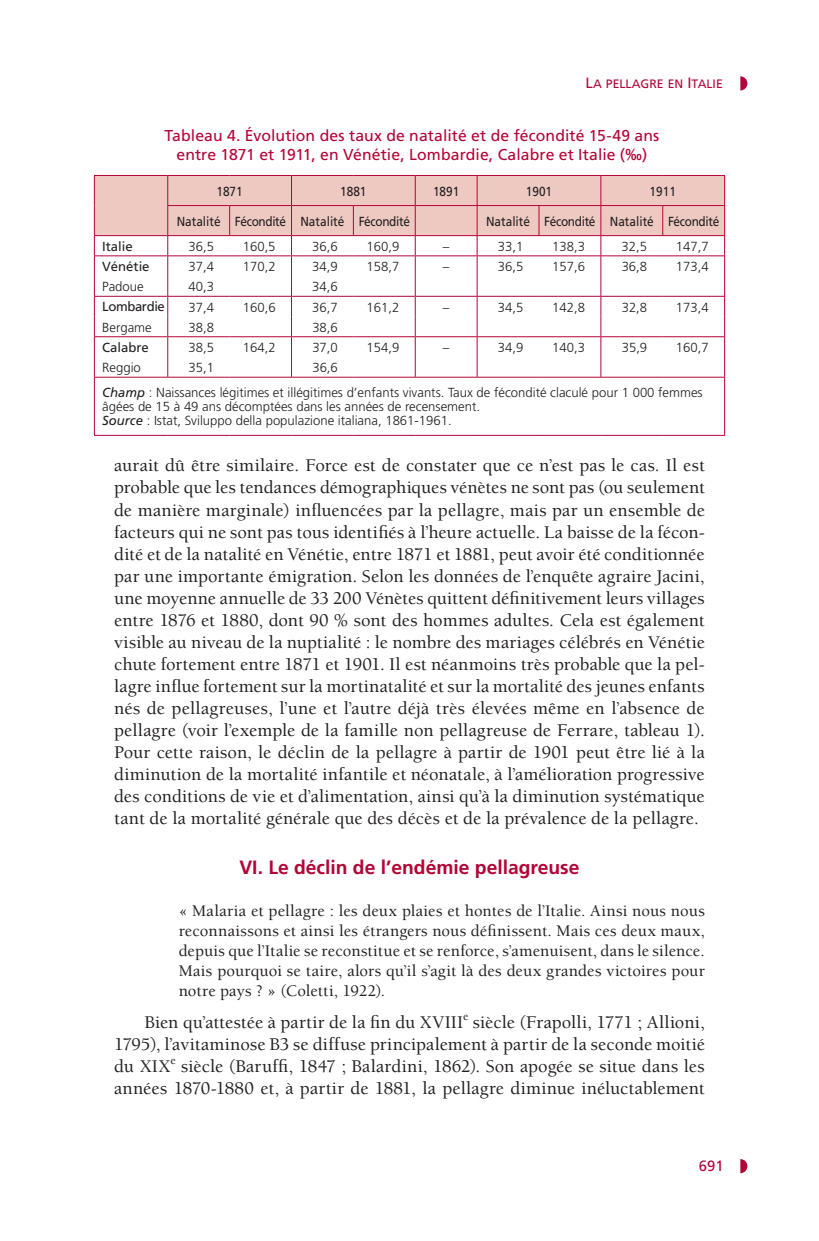
<style>
.page{position:relative;width:819px;height:1241px;background:#fff}
.page>*{position:absolute;margin:0;border:0;box-sizing:border-box;transform-origin:0 0}
.t1{font:700 19.25px "Frutiger";color:#b30437}
.t2{font:500 18.38px/22.1px "Berkeley";letter-spacing:.005em;color:#231f20;text-align:justify}
.t3{font:500 16.62px/19.9px "Berkeley";letter-spacing:.005em;color:#231f20;text-align:justify}
.t4{font:15.75px/18.9px "Frutiger";letter-spacing:.005em;color:#b30437;text-align:center}
.t5{font:14.88px "Frutiger Roman SC820";color:#b30437}
.t6{font:300 13.12px/25.2px "Frutiger";color:#231f20}
.t7{font:13.12px "Frutiger";letter-spacing:-.03em;color:#231f20;scale:.9 1}
.t8{font:13.12px "Frutiger";color:#231f20;scale:.9 1}
.t9{font:13.12px "Frutiger";color:#231f20}
.t10{font:13.12px "Frutiger";letter-spacing:-.03em;color:#231f20}
.t11{font:12.25px "Frutiger Roman SC820";color:#b30437}
.s1{font-size:14.88px}
.s2{font-weight:400;font-style:italic}
</style>
<div class="page">
<svg style="left:740px;top:76px;width:7px;height:14px"></svg>
<svg style="left:740px;top:1159px;width:7px;height:13px"></svg>
<hr style="left:94px;top:377px;width:74px;height:1px;background:#b30437">
<hr style="left:94px;top:377px;width:1px;height:58px;background:#b30437">
<hr style="left:168px;top:377px;width:62px;height:1px;background:#b30437">
<hr style="left:230px;top:377px;width:61px;height:1px;background:#b30437">
<hr style="left:291px;top:377px;width:62px;height:1px;background:#b30437">
<hr style="left:353px;top:377px;width:62px;height:1px;background:#b30437">
<hr style="left:415px;top:377px;width:62px;height:1px;background:#b30437">
<hr style="left:477px;top:377px;width:62px;height:1px;background:#b30437">
<hr style="left:539px;top:377px;width:62px;height:1px;background:#b30437">
<hr style="left:601px;top:377px;width:61px;height:1px;background:#b30437">
<hr style="left:662px;top:377px;width:63px;height:1px;background:#b30437">
<hr style="left:724px;top:377px;width:1px;height:58px;background:#b30437">
<hr style="left:94px;top:435px;width:74px;height:1px;background:#b30437">
<hr style="left:168px;top:435px;width:62px;height:1px;background:#b30437">
<hr style="left:230px;top:435px;width:61px;height:1px;background:#b30437">
<hr style="left:291px;top:435px;width:62px;height:1px;background:#b30437">
<hr style="left:353px;top:435px;width:62px;height:1px;background:#b30437">
<hr style="left:415px;top:435px;width:62px;height:1px;background:#b30437">
<hr style="left:477px;top:435px;width:62px;height:1px;background:#b30437">
<hr style="left:539px;top:435px;width:62px;height:1px;background:#b30437">
<hr style="left:601px;top:435px;width:61px;height:1px;background:#b30437">
<hr style="left:662px;top:435px;width:63px;height:1px;background:#b30437">
<svg style="left:94px;top:175px;width:631px;height:202px"></svg>
<hr style="left:94px;top:296px;width:74px;height:1px;background:#b30437">
<hr style="left:168px;top:296px;width:62px;height:1px;background:#b30437">
<hr style="left:230px;top:296px;width:61px;height:1px;background:#b30437">
<hr style="left:291px;top:296px;width:62px;height:1px;background:#b30437">
<hr style="left:353px;top:296px;width:62px;height:1px;background:#b30437">
<hr style="left:415px;top:296px;width:62px;height:1px;background:#b30437">
<hr style="left:477px;top:296px;width:62px;height:1px;background:#b30437">
<hr style="left:539px;top:296px;width:62px;height:1px;background:#b30437">
<hr style="left:601px;top:296px;width:61px;height:1px;background:#b30437">
<hr style="left:662px;top:296px;width:63px;height:1px;background:#b30437">
<p class="t11" style="left:585px;top:76px;width:139px"><span class="s1">L</span>A PELLAGRE EN <span class="s1">I</span>TALIE</p>
<p class="t4" style="left:164px;top:126px;width:496px">Tableau 4. Évolution des taux de natalité et de fécondité 15-49 ans entre 1871 et 1911, en Vénétie, Lombardie, Calabre et Italie (‰)</p>
<p class="t8" style="left:216px;top:183px;width:31px">1871</p>
<p class="t8" style="left:340px;top:183px;width:31px">1881</p>
<p class="t8" style="left:433px;top:183px;width:31px">1891</p>
<p class="t8" style="left:526px;top:183px;width:31px">1901</p>
<p class="t8" style="left:649px;top:183px;width:31px">1911</p>
<p class="t7" style="left:177px;top:213px;width:260px">Natalité Fécondité Natalité Fécondité</p>
<p class="t7" style="left:486px;top:213px;width:260px">Natalité Fécondité Natalité Fécondité</p>
<p class="t9" style="left:102px;top:238px;width:32px">Italie</p>
<p class="t6" style="left:188px;top:234px;width:27px">36,5</p>
<p class="t6" style="left:243px;top:234px;width:34px">160,5</p>
<p class="t6" style="left:312px;top:234px;width:27px">36,6</p>
<p class="t6" style="left:366px;top:234px;width:34px">160,9</p>
<p class="t6" style="left:443px;top:234px;width:8px">–</p>
<p class="t6" style="left:498px;top:234px;width:27px">33,1</p>
<p class="t6" style="left:552px;top:234px;width:34px">138,3</p>
<p class="t6" style="left:621px;top:234px;width:27px">32,5</p>
<p class="t6" style="left:675px;top:234px;width:34px">147,7</p>
<p class="t9" style="left:102px;top:259px;width:49px">Vénétie</p>
<p class="t6" style="left:188px;top:254px;width:27px">37,4</p>
<p class="t6" style="left:243px;top:254px;width:34px">170,2</p>
<p class="t6" style="left:312px;top:254px;width:27px">34,9</p>
<p class="t6" style="left:366px;top:254px;width:34px">158,7</p>
<p class="t6" style="left:443px;top:254px;width:8px">–</p>
<p class="t6" style="left:498px;top:254px;width:27px">36,5</p>
<p class="t6" style="left:552px;top:254px;width:34px">157,6</p>
<p class="t6" style="left:621px;top:254px;width:27px">36,8</p>
<p class="t6" style="left:675px;top:254px;width:34px">173,4</p>
<p class="t6" style="left:102px;top:274px;width:43px">Padoue</p>
<p class="t6" style="left:188px;top:274px;width:27px">40,3</p>
<p class="t6" style="left:312px;top:274px;width:27px">34,6</p>
<p class="t10" style="left:102px;top:299px;width:64px">Lombardie</p>
<p class="t6" style="left:188px;top:294px;width:27px">37,4</p>
<p class="t6" style="left:243px;top:294px;width:34px">160,6</p>
<p class="t6" style="left:312px;top:294px;width:27px">36,7</p>
<p class="t6" style="left:366px;top:294px;width:34px">161,2</p>
<p class="t6" style="left:443px;top:294px;width:8px">–</p>
<p class="t6" style="left:498px;top:294px;width:27px">34,5</p>
<p class="t6" style="left:552px;top:294px;width:34px">142,8</p>
<p class="t6" style="left:621px;top:294px;width:27px">32,8</p>
<p class="t6" style="left:676px;top:294px;width:34px">173,4</p>
<p class="t6" style="left:102px;top:314px;width:51px">Bergame</p>
<p class="t6" style="left:188px;top:314px;width:27px">38,8</p>
<p class="t6" style="left:312px;top:314px;width:27px">38,6</p>
<p class="t9" style="left:102px;top:339px;width:48px">Calabre</p>
<p class="t6" style="left:188px;top:335px;width:27px">38,5</p>
<p class="t6" style="left:243px;top:335px;width:34px">164,2</p>
<p class="t6" style="left:312px;top:335px;width:27px">37,0</p>
<p class="t6" style="left:366px;top:335px;width:34px">154,9</p>
<p class="t6" style="left:443px;top:335px;width:8px">–</p>
<p class="t6" style="left:498px;top:335px;width:27px">34,9</p>
<p class="t6" style="left:552px;top:335px;width:34px">140,3</p>
<p class="t6" style="left:621px;top:335px;width:27px">35,9</p>
<p class="t6" style="left:676px;top:335px;width:34px">160,7</p>
<p class="t6" style="left:102px;top:355px;width:40px">Reggio</p>
<p class="t6" style="left:189px;top:355px;width:27px">35,1</p>
<p class="t6" style="left:102px;top:355px;width:602px;text-indent:210px">36,6<br><span class="s2">Champ</span> : Naissances légitimes et illégitimes d’enfants vivants. Taux de fécondité claculé pour 1 000 femmes</p>
<p class="t6" style="left:102px;top:400px;width:379px;line-height:14px">âgées de 15 à 49 ans décomptées dans les années de recensement.<br><span class="s2">Source</span> : Istat, Sviluppo della populazione italiana, 1861-1961.</p>
<p class="t2" style="left:114px;top:455px;width:592px">aurait dû être similaire. Force est de constater que ce n’est pas le cas. Il est probable que les tendances démographiques vénètes ne sont pas (ou seulement de manière marginale) influencées par la pellagre, mais par un ensemble de facteurs qui ne sont pas tous identifiés à l’heure actuelle. La baisse de la fécon&shy;dité et de la natalité en Vénétie, entre 1871 et 1881, peut avoir été conditionnée par une importante émigration. Selon les données de l’enquête agraire Jacini, une moyenne annuelle de 33 200 Vénètes quittent définitivement leurs villages entre 1876 et 1880, dont 90 % sont des hommes adultes. Cela est également visible au niveau de la nuptialité : le nombre des mariages célébrés en Vénétie chute fortement entre 1871 et 1901. Il est néanmoins très probable que la pel&shy;lagre influe fortement sur la mortinatalité et sur la mortalité des jeunes enfants nés de pellagreuses, l’une et l’autre déjà très élevées même en l’absence de pellagre (voir l’exemple de la famille non pellagreuse de Ferrare, tableau 1).<br>Pour cette raison, le déclin de la pellagre à partir de 1901 peut être lié à la diminution de la mortalité infantile et néonatale, à l’amélioration progressive des conditions de vie et d’alimentation, ainsi qu’à la diminution systématique tant de la mortalité générale que des décès et de la prévalence de la pellagre.</p>
<p class="t1" style="left:239px;top:855px;width:341px">VI. Le déclin de l’endémie pellagreuse</p>
<p class="t3" style="left:179px;top:901px;width:527px">« Malaria et pellagre : les deux plaies et hontes de l’Italie. Ainsi nous nous reconnaissons et ainsi les étrangers nous définissent. Mais ces deux maux, depuis que l’Italie se reconstitue et se renforce, s’amenuisent, dans le silence.<br>Mais pourquoi se taire, alors qu’il s’agit là des deux grandes victoires pour notre pays ? » (Coletti, 1922).</p>
<p class="t2" style="left:114px;top:1011px;width:592px;text-indent:31px">Bien qu’attestée à partir de la fin du XVIII<sup>e</sup> siècle (Frapolli, 1771 ; Allioni, 1795), l’avitaminose B3 se diffuse principalement à partir de la seconde moitié du XIX<sup>e</sup> siècle (Baruffi, 1847 ; Balardini, 1862). Son apogée se situe dans les années 1870-1880 et, à partir de 1881, la pellagre diminue inéluctablement</p>
<p class="t5" style="left:698px;top:1156px;width:26px">691</p>
</div>
